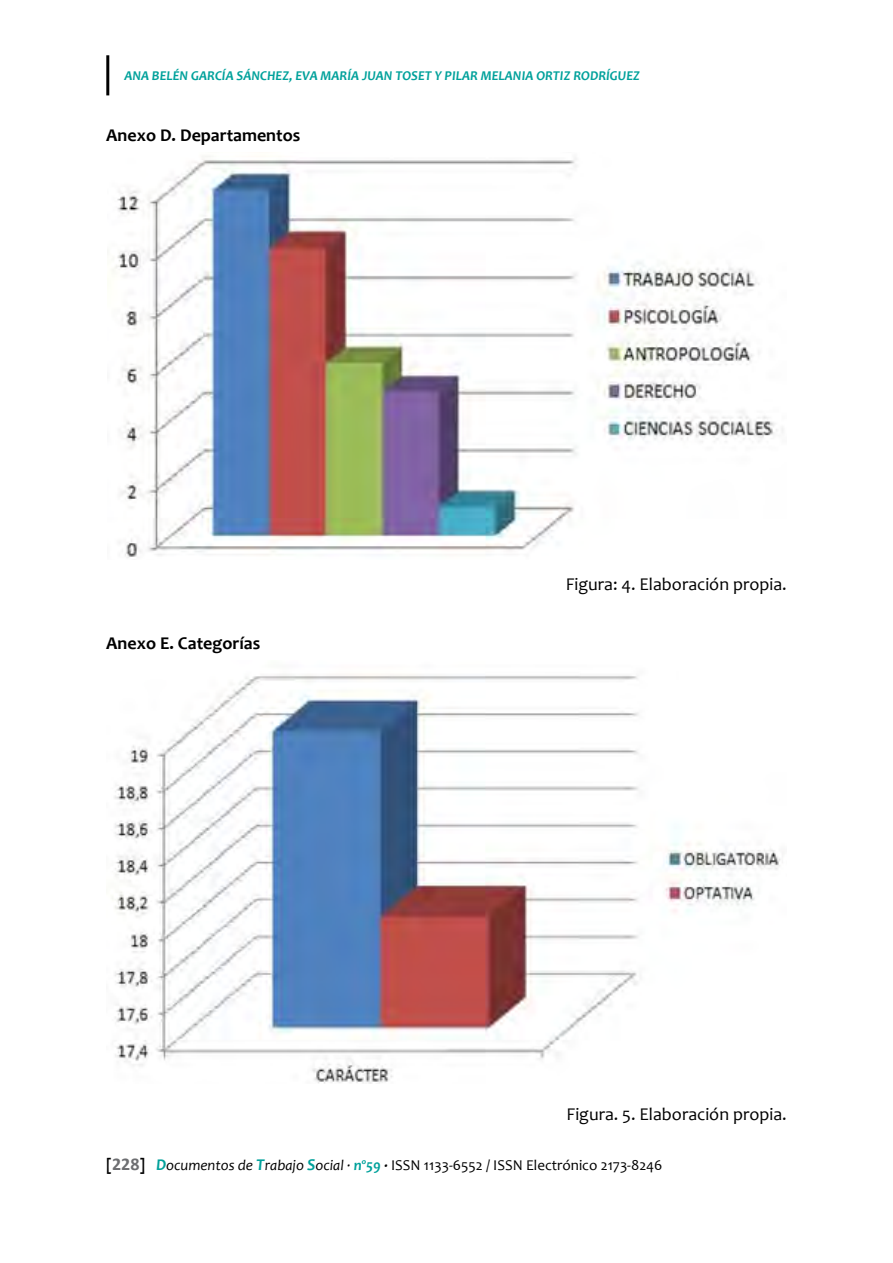
<style>
.page{position:relative;width:893px;height:1263px;background:#fff}
.page>*{position:absolute;margin:0;border:0;box-sizing:border-box;transform-origin:0 0}
.t1{font:18px "Candara";color:#000}
.t2{font:700 18px "Candara";color:#000}
.t3{font:15px "Candara";color:#000}
.t4{font:italic 700 13.5px "Candara";color:#00a19b}
.s1{font-weight:700;font-size:16.5px}
.s2{font-family:"Calibri";font-weight:700;font-size:18px;color:#6d6e71}
.s3{font-weight:700;font-style:italic;font-size:16.5px;color:#00a19b}
.s4{font-style:italic}
.s5{font-weight:700;font-style:italic;color:#00a19b}
.s6{font-weight:700;font-style:italic}
</style>
<div class="page">
<hr style="left:106px;top:55px;width:3px;height:40px;background:#000">
<img style="left:112px;top:156px;width:671px;height:402px">
<img style="left:112px;top:674px;width:669px;height:409px">
<p class="t4" style="left:124px;top:67px;width:517px">ANA BELÉN GARCÍA SÁNCHEZ, EVA MARÍA JUAN TOSET Y PILAR MELANIA ORTIZ RODRÍGUEZ</p>
<p class="t2" style="left:106px;top:123px;width:196px">Anexo D. Departamentos</p>
<p class="t2" style="left:106px;top:632px;width:155px">Anexo E. Categorías</p>
<p class="t1" style="left:566px;top:573px;width:222px">Figura: 4. Elaboración propia.</p>
<p class="t1" style="left:567px;top:1102px;width:222px">Figura. 5. Elaboración propia.</p>
<p class="t3" style="left:106px;top:1156px;width:558px"><span class="s1">[</span><span class="s2">228</span><span class="s1">]</span> <span class="s3">D</span><span class="s4">ocumentos de</span> <span class="s3">T</span><span class="s4">rabajo</span> <span class="s3">S</span><span class="s4">ocial ·</span> <span class="s5">nº59</span> <span class="s6">·</span> ISSN 1133-6552 / ISSN Electrónico 2173-8246</p>
</div>
